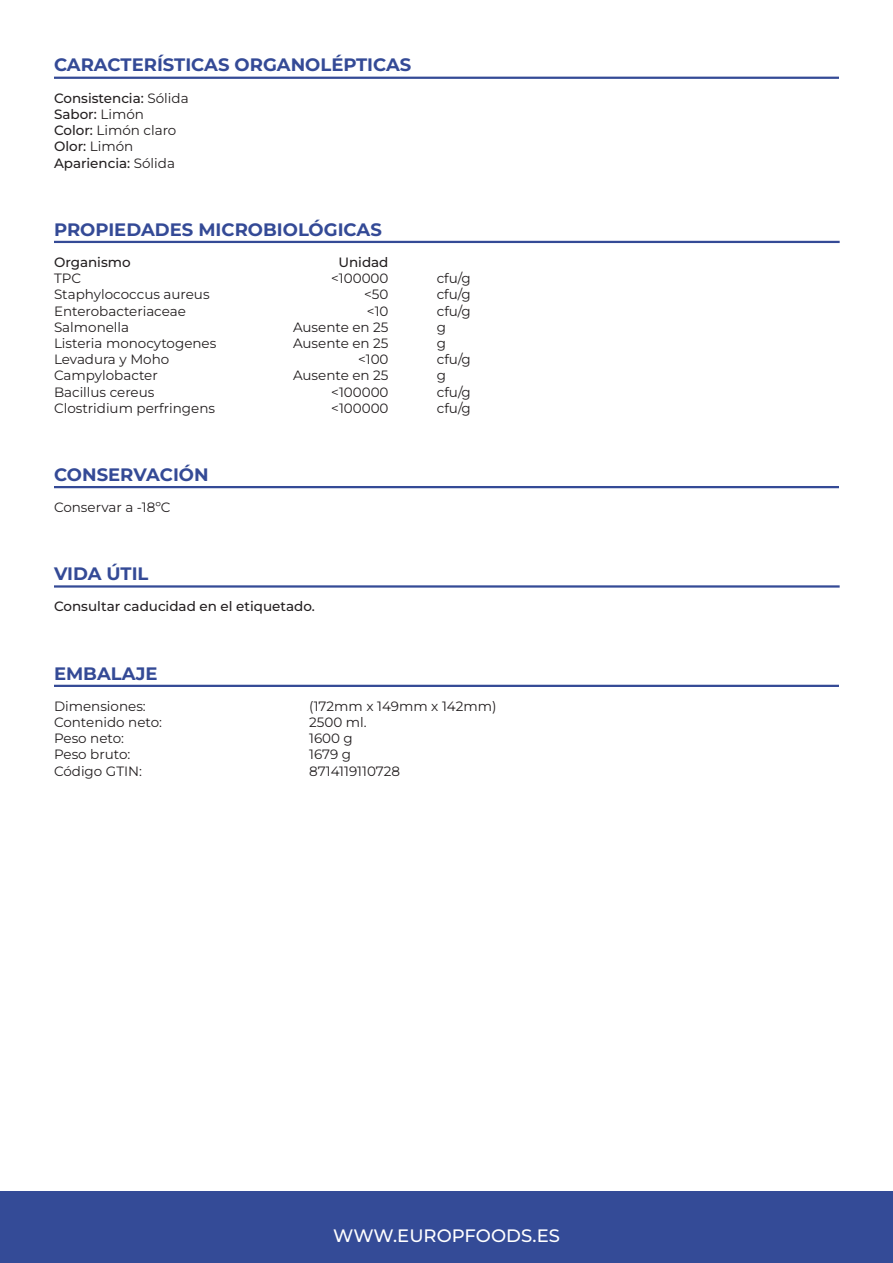
<style>
.page{position:relative;width:893px;height:1263px;background:#fff}
.page>*{position:absolute;margin:0;border:0;box-sizing:border-box;transform-origin:0 0}
.t1{font:700 18px "Montserrat";color:#344a96}
.t2{font:500 18px "Montserrat";color:#fff}
.t3{font:13.5px "Montserrat";color:#231f20}
.t4{font:500 13.5px/16.2px "Montserrat";color:#231f20}
.s1{font-weight:400}
</style>
<div class="page">
<hr style="left:54px;top:486px;width:785px;height:2px;background:#344a96">
<div style="left:0;top:1191px;width:893px;height:72px;background:#344b97"></div>
<hr style="left:54px;top:585px;width:786px;height:3px;background:#344a96">
<hr style="left:54px;top:241px;width:786px;height:2px;background:#344a96">
<hr style="left:54px;top:77px;width:785px;height:2px;background:#344a96">
<hr style="left:54px;top:685px;width:785px;height:2px;background:#344a96">
<h1 class="t1" style="left:54px;top:53px;width:359px">CARACTERÍSTICAS ORGANOLÉPTICAS</h1>
<p class="t4" style="left:54px;top:90px;width:136px">Consistencia: <span class="s1">Sólida<br></span>Sabor: <span class="s1">Limón<br></span>Color: <span class="s1">Limón claro<br></span>Olor: <span class="s1">Limón<br></span>Apariencia: <span class="s1">Sólida</span></p>
<h1 class="t1" style="left:54px;top:217px;width:329px">PROPIEDADES MICROBIOLÓGICAS</h1>
<p class="t4" style="left:54px;top:254px;width:78px">Organismo</p>
<p class="t4" style="left:338px;top:254px;width:52px">Unidad</p>
<p class="t3" style="left:54px;top:269px;width:29px">TPC</p>
<p class="t3" style="left:331px;top:269px;width:59px">&lt;100000</p>
<p class="t3" style="left:437px;top:269px;width:36px">cfu/g</p>
<p class="t3" style="left:54px;top:286px;width:157px">Staphylococcus aureus</p>
<p class="t3" style="left:364px;top:286px;width:26px">&lt;50</p>
<p class="t3" style="left:437px;top:286px;width:36px">cfu/g</p>
<p class="t3" style="left:54px;top:302px;width:133px">Enterobacteriaceae</p>
<p class="t3" style="left:367px;top:302px;width:23px">&lt;10</p>
<p class="t3" style="left:437px;top:302px;width:36px">cfu/g</p>
<p class="t3" style="left:54px;top:318px;width:77px">Salmonella</p>
<p class="t3" style="left:293px;top:318px;width:97px">Ausente en 25</p>
<p class="t3" style="left:437px;top:318px;width:11px">g</p>
<p class="t3" style="left:54px;top:334px;width:164px">Listeria monocytogenes</p>
<p class="t3" style="left:293px;top:334px;width:97px">Ausente en 25</p>
<p class="t3" style="left:437px;top:334px;width:11px">g</p>
<p class="t3" style="left:54px;top:350px;width:117px">Levadura y Moho</p>
<p class="t3" style="left:358px;top:350px;width:32px">&lt;100</p>
<p class="t3" style="left:437px;top:350px;width:36px">cfu/g</p>
<p class="t3" style="left:54px;top:367px;width:105px">Campylobacter</p>
<p class="t3" style="left:293px;top:367px;width:97px">Ausente en 25</p>
<p class="t3" style="left:437px;top:367px;width:11px">g</p>
<p class="t3" style="left:54px;top:383px;width:102px">Bacillus cereus</p>
<p class="t3" style="left:331px;top:383px;width:59px">&lt;100000</p>
<p class="t3" style="left:437px;top:383px;width:36px">cfu/g</p>
<p class="t3" style="left:54px;top:399px;width:162px">Clostridium perfringens</p>
<p class="t3" style="left:331px;top:399px;width:59px">&lt;100000</p>
<p class="t3" style="left:437px;top:399px;width:36px">cfu/g</p>
<h1 class="t1" style="left:54px;top:462px;width:156px">CONSERVACIÓN</h1>
<p class="t3" style="left:54px;top:498px;width:118px">Conservar a -18ºC</p>
<h1 class="t1" style="left:54px;top:562px;width:96px">VIDA ÚTIL</h1>
<p class="t4" style="left:54px;top:598px;width:262px">Consultar caducidad en el etiquetado.</p>
<h1 class="t1" style="left:54px;top:661px;width:105px">EMBALAJE</h1>
<p class="t3" style="left:54px;top:697px;width:93px">Dimensiones:</p>
<p class="t3" style="left:309px;top:697px;width:189px">(172mm x 149mm x 142mm)</p>
<p class="t3" style="left:54px;top:713px;width:110px">Contenido neto:</p>
<p class="t3" style="left:309px;top:713px;width:59px">2500 ml.</p>
<p class="t3" style="left:54px;top:729px;width:72px">Peso neto:</p>
<p class="t3" style="left:309px;top:729px;width:45px">1600 g</p>
<p class="t3" style="left:54px;top:746px;width:78px">Peso bruto:</p>
<p class="t3" style="left:309px;top:746px;width:43px">1679 g</p>
<p class="t3" style="left:54px;top:762px;width:89px">Código GTIN:</p>
<p class="t3" style="left:309px;top:762px;width:92px">8714119110728</p>
<h1 class="t2" style="left:333px;top:1224px;width:228px">WWW.EUROPFOODS.ES</h1>
</div>
